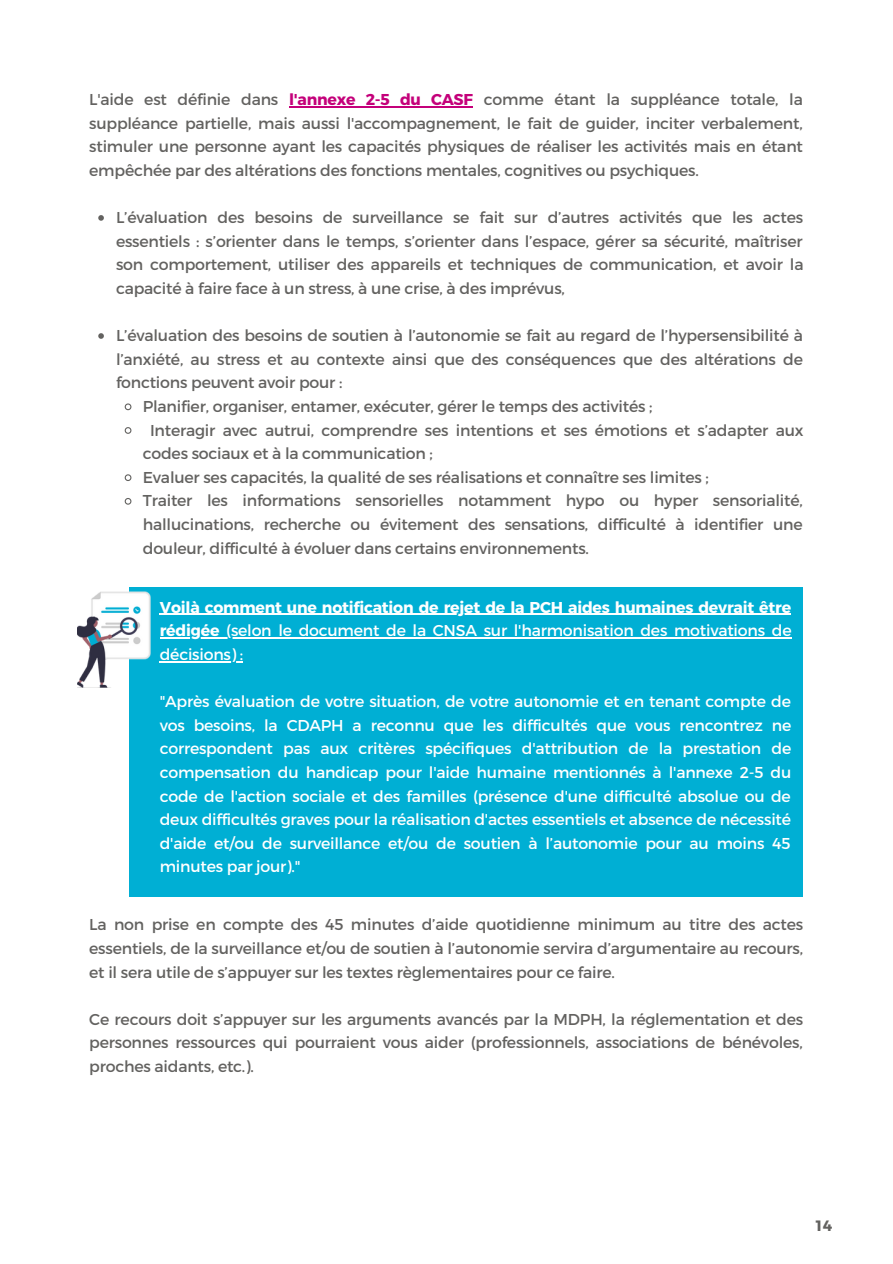
<style>
.page{position:relative;width:893px;height:1264px;background:#fff}
.page>*{position:absolute;margin:0;border:0;box-sizing:border-box;transform-origin:0 0}
.t1{font:15.75px/23.5px "Montserrat";letter-spacing:-.015em;color:#636260;text-align:justify}
.t2{font:15.75px/23.5px "Montserrat";letter-spacing:-.015em;color:#fff;text-align:justify}
.t3{font:700 15.75px/23.5px "Montserrat";letter-spacing:-.015em;color:#fff;text-align:justify}
.t4{font:700 15px "Montserrat";color:#636260}
.s1{font-weight:700;color:#c4007a}
.s2{font-weight:400}
</style>
<div class="page">
<svg style="left:98px;top:215px;width:6px;height:6px"></svg>
<svg style="left:98px;top:333px;width:6px;height:6px"></svg>
<svg style="left:124px;top:403px;width:8px;height:8px"></svg>
<svg style="left:124px;top:427px;width:8px;height:7px"></svg>
<svg style="left:124px;top:474px;width:8px;height:7px"></svg>
<svg style="left:124px;top:498px;width:8px;height:7px"></svg>
<hr style="left:289px;top:106px;width:184px;height:1px;background:#c4007a">
<div style="left:129px;top:586px;width:674px;height:310px;background:#00afd4"></div>
<img style="left:77px;top:586px;width:104px;height:101px">
<hr style="left:160px;top:613px;width:630px;height:2px;background:#fff">
<hr style="left:160px;top:637px;width:59px;height:1px;background:#fff">
<hr style="left:219px;top:637px;width:572px;height:1px;background:#fff">
<hr style="left:160px;top:661px;width:83px;height:1px;background:#fff">
<p class="t1" style="left:89px;top:87px;width:715px">L'aide est définie dans <span class="s1">l'annexe 2-5 du CASF</span> comme étant la suppléance totale, la suppléance partielle, mais aussi l'accompagnement, le fait de guider, inciter verbalement, stimuler une personne ayant les capacités physiques de réaliser les activités mais en étant empêchée par des altérations des fonctions mentales, cognitives ou psychiques.</p>
<p class="t1" style="left:116px;top:205px;width:689px">L’évaluation des besoins de surveillance se fait sur d’autres activités que les actes essentiels : s’orienter dans le temps, s’orienter dans l’espace, gérer sa sécurité, maîtriser son comportement, utiliser des appareils et techniques de communication, et avoir la capacité à faire face à un stress, à une crise, à des imprévus,</p>
<p class="t1" style="left:116px;top:323px;width:688px">L’évaluation des besoins de soutien à l’autonomie se fait au regard de l’hypersensibilité à l’anxiété, au stress et au contexte ainsi que des conséquences que des altérations de fonctions peuvent avoir pour :</p>
<p class="t1" style="left:143px;top:394px;width:511px">Planifier, organiser, entamer, exécuter, gérer le temps des activités ;</p>
<p class="t1" style="left:143px;top:417px;width:662px;text-indent:7px">Interagir avec autrui, comprendre ses intentions et ses émotions et s’adapter aux codes sociaux et à la communication ;</p>
<p class="t1" style="left:143px;top:464px;width:567px">Evaluer ses capacités, la qualité de ses réalisations et connaître ses limites ;</p>
<p class="t1" style="left:143px;top:488px;width:661px">Traiter les informations sensorielles notamment hypo ou hyper sensorialité, hallucinations, recherche ou évitement des sensations, difficulté à identifier une douleur, difficulté à évoluer dans certains environnements.</p>
<p class="t3" style="left:160px;top:594px;width:633px">Voilà comment une notification de rejet de la PCH aides humaines devrait être rédigée <span class="s2">(selon le document de la CNSA sur l'harmonisation des motivations de décisions) :</span></p>
<p class="t2" style="left:160px;top:689px;width:633px">"Après évaluation de votre situation, de votre autonomie et en tenant compte de vos besoins, la CDAPH a reconnu que les difficultés que vous rencontrez ne correspondent pas aux critères spécifiques d'attribution de la prestation de compensation du handicap pour l'aide humaine mentionnés à l'annexe 2-5 du code de l'action sociale et des familles (présence d'une difficulté absolue ou de deux difficultés graves pour la réalisation d'actes essentiels et absence de nécessité d'aide et/ou de surveillance et/ou de soutien à l’autonomie pour au moins 45 minutes par jour)."</p>
<p class="t1" style="left:89px;top:912px;width:715px">La non prise en compte des 45 minutes d’aide quotidienne minimum au titre des actes essentiels, de la surveillance et/ou de soutien à l’autonomie servira d’argumentaire au recours, et il sera utile de s’appuyer sur les textes règlementaires pour ce faire.</p>
<p class="t1" style="left:89px;top:1006px;width:715px">Ce recours doit s’appuyer sur les arguments avancés par la MDPH, la réglementation et des personnes ressources qui pourraient vous aider (professionnels, associations de bénévoles, proches aidants, etc.).</p>
<p class="t4" style="left:815px;top:1215px;width:18px">14</p>
</div>
